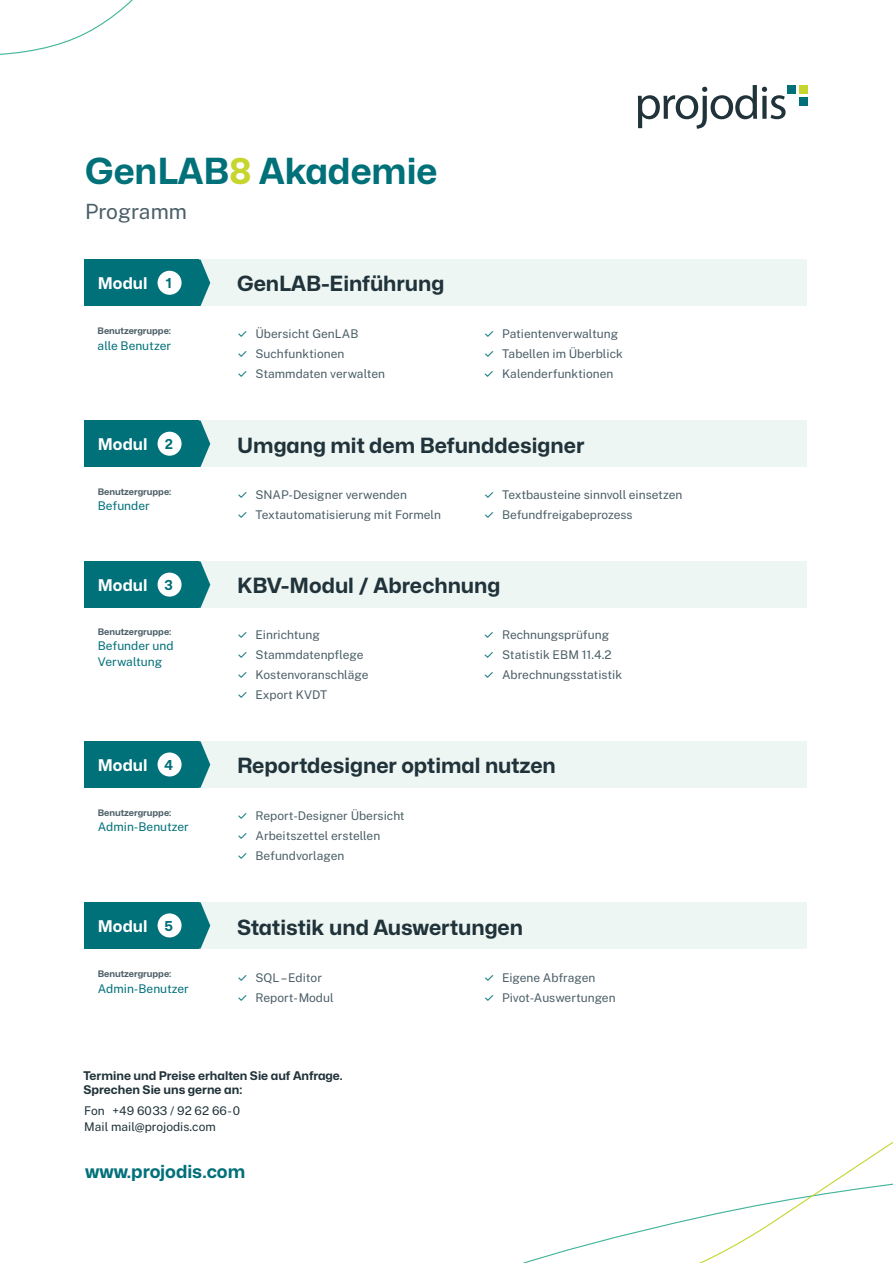
<style>
.page{position:relative;width:893px;height:1263px;background:#fff}
.page>*{position:absolute;margin:0;border:0;box-sizing:border-box;transform-origin:0 0}
.t1{font:36px "Mona Sans Bold";color:#007079}
.t2{font:21px "Mona Sans Bold";color:#21333a}
.t3{font:100 21px "Public Sans";color:#4c5f68}
.t4{font:18px "Mona Sans Bold";color:#007079}
.t5{font:16.2px "Mona Sans Bold";color:#fff}
.t6{font:100 12px "Public Sans";color:#4c5f68}
.t7{font:100 12px/15.8px "Public Sans";color:#007079}
.t8{font:12px/14.4px "Mona Sans Bold";color:#21333a}
.t9{font:100 12px/15.8px "Public Sans";color:#21333a}
.t10{font:9px "Mona Sans Bold";color:#4c5f68}
.s1{color:#c7d52f}
.s2{font-size:13.8px;color:#007079}
.s3{font-family:"Inter";font-weight:400;color:#007079}
</style>
<div class="page">
<svg style="left:638px;top:85px;width:148px;height:44px"></svg>
<div style="left:787px;top:85px;width:8px;height:8px;background:#007079"></div>
<div style="left:799px;top:98px;width:9px;height:8px;background:#007079"></div>
<div style="left:799px;top:85px;width:9px;height:8px;background:#c7d52f"></div>
<svg style="left:522px;top:1141px;width:371px;height:122px"></svg>
<svg style="left:0;top:0;width:133px;height:55px"></svg>
<div style="left:84px;top:260px;width:723px;height:46px;background:#edf6f3"></div>
<div style="left:84px;top:561px;width:723px;height:47px;background:#edf6f3"></div>
<div style="left:84px;top:741px;width:723px;height:47px;background:#edf6f3"></div>
<div style="left:84px;top:902px;width:723px;height:47px;background:#edf6f3"></div>
<div style="left:84px;top:420px;width:723px;height:47px;background:#edf6f3"></div>
<div style="left:84px;top:260px;width:115px;height:46px;background:#007079"></div>
<div style="left:158px;top:271px;width:24px;height:24px;background:#fff;border-radius:50%"></div>
<svg style="left:199px;top:260px;width:11px;height:46px"></svg>
<div style="left:84px;top:420px;width:115px;height:47px;background:#007079"></div>
<div style="left:158px;top:432px;width:24px;height:24px;background:#fff;border-radius:50%"></div>
<svg style="left:199px;top:420px;width:11px;height:47px"></svg>
<div style="left:84px;top:561px;width:115px;height:47px;background:#007079"></div>
<div style="left:158px;top:573px;width:24px;height:24px;background:#fff;border-radius:50%"></div>
<svg style="left:199px;top:561px;width:11px;height:47px"></svg>
<div style="left:84px;top:741px;width:115px;height:47px;background:#007079"></div>
<div style="left:158px;top:752px;width:24px;height:24px;background:#fff;border-radius:50%"></div>
<svg style="left:199px;top:741px;width:11px;height:47px"></svg>
<div style="left:84px;top:902px;width:115px;height:47px;background:#007079"></div>
<div style="left:158px;top:913px;width:24px;height:24px;background:#fff;border-radius:50%"></div>
<svg style="left:199px;top:902px;width:11px;height:47px"></svg>
<h1 class="t1" style="left:85px;top:148px;width:354px">GenLAB<span class="s1">8</span> Akademie</h1>
<h2 class="t3" style="left:85px;top:196px;width:104px">Programm</h2>
<h3 class="t5" style="left:98px;top:272px;width:76px">Modul <span class="s2">1</span></h3>
<h2 class="t2" style="left:237px;top:270px;width:209px">GenLAB-Einführung</h2>
<p class="t10" style="left:98px;top:325px;width:75px">Benutzergruppe:</p>
<p class="t7" style="left:98px;top:337px;width:75px">alle Benutzer</p>
<p class="t6" style="left:237px;top:325px;width:123px"><span class="s3">✓</span> Übersicht GenLAB</p>
<p class="t6" style="left:237px;top:345px;width:109px"><span class="s3">✓</span> Suchfunktionen</p>
<p class="t6" style="left:237px;top:365px;width:150px"><span class="s3">✓</span> Stammdaten verwalten</p>
<p class="t6" style="left:484px;top:325px;width:136px"><span class="s3">✓</span> Patientenverwaltung</p>
<p class="t6" style="left:484px;top:345px;width:141px"><span class="s3">✓</span> Tabellen im Überblick</p>
<p class="t6" style="left:484px;top:365px;width:131px"><span class="s3">✓</span> Kalenderfunktionen</p>
<h3 class="t5" style="left:98px;top:433px;width:77px">Modul <span class="s2">2</span></h3>
<h2 class="t2" style="left:237px;top:432px;width:349px">Umgang mit dem Befunddesigner</h2>
<p class="t10" style="left:98px;top:486px;width:75px">Benutzergruppe:</p>
<p class="t7" style="left:98px;top:497px;width:53px">Befunder</p>
<p class="t6" style="left:237px;top:486px;width:171px"><span class="s3">✓</span> SNAP-Designer verwenden</p>
<p class="t6" style="left:237px;top:506px;width:205px"><span class="s3">✓</span> Textautomatisierung mit Formeln</p>
<p class="t6" style="left:484px;top:486px;width:200px"><span class="s3">✓</span> Textbausteine sinnvoll einsetzen</p>
<p class="t6" style="left:484px;top:506px;width:150px"><span class="s3">✓</span> Befundfreigabeprozess</p>
<h3 class="t5" style="left:98px;top:574px;width:77px">Modul <span class="s2">3</span></h3>
<h2 class="t2" style="left:237px;top:572px;width:265px">KBV-Modul / Abrechnung</h2>
<p class="t10" style="left:98px;top:625px;width:75px">Benutzergruppe:</p>
<p class="t7" style="left:98px;top:637px;width:77px">Befunder und<br>Verwaltung</p>
<p class="t6" style="left:237px;top:626px;width:84px"><span class="s3">✓</span> Einrichtung</p>
<p class="t6" style="left:237px;top:646px;width:128px"><span class="s3">✓</span> Stammdatenpflege</p>
<p class="t6" style="left:237px;top:666px;width:133px"><span class="s3">✓</span> Kostenvoranschläge</p>
<p class="t6" style="left:237px;top:686px;width:92px"><span class="s3">✓</span> Export KVDT</p>
<p class="t6" style="left:484px;top:626px;width:127px"><span class="s3">✓</span> Rechnungsprüfung</p>
<p class="t6" style="left:484px;top:646px;width:130px"><span class="s3">✓</span> Statistik EBM 11.4.2</p>
<p class="t6" style="left:484px;top:666px;width:140px"><span class="s3">✓</span> Abrechnungsstatistik</p>
<h3 class="t5" style="left:98px;top:754px;width:77px">Modul <span class="s2">4</span></h3>
<h2 class="t2" style="left:237px;top:752px;width:320px">Reportdesigner optimal nutzen</h2>
<p class="t10" style="left:98px;top:806px;width:75px">Benutzergruppe:</p>
<p class="t7" style="left:98px;top:818px;width:93px">Admin-Benutzer</p>
<p class="t6" style="left:237px;top:807px;width:169px"><span class="s3">✓</span> Report-Designer Übersicht</p>
<p class="t6" style="left:237px;top:827px;width:145px"><span class="s3">✓</span> Arbeitszettel erstellen</p>
<p class="t6" style="left:237px;top:847px;width:109px"><span class="s3">✓</span> Befundvorlagen</p>
<h3 class="t5" style="left:98px;top:915px;width:77px">Modul <span class="s2">5</span></h3>
<h2 class="t2" style="left:237px;top:914px;width:287px">Statistik und Auswertungen</h2>
<p class="t10" style="left:98px;top:968px;width:75px">Benutzergruppe:</p>
<p class="t7" style="left:98px;top:980px;width:93px">Admin-Benutzer</p>
<p class="t6" style="left:237px;top:969px;width:86px"><span class="s3">✓</span> SQL – Editor</p>
<p class="t6" style="left:237px;top:989px;width:98px"><span class="s3">✓</span> Report- Modul</p>
<p class="t6" style="left:484px;top:969px;width:113px"><span class="s3">✓</span> Eigene Abfragen</p>
<p class="t6" style="left:484px;top:989px;width:133px"><span class="s3">✓</span> Pivot-Auswertungen</p>
<p class="t8" style="left:84px;top:1068px;width:261px">Termine und Preise erhalten Sie auf Anfrage.<br>Sprechen Sie uns gerne an:</p>
<p class="t9" style="left:84px;top:1102px;width:158px">Fon +49 6033 / 92 62 66-0<br>Mail mail@projodis.com</p>
<h3 class="t4" style="left:85px;top:1160px;width:162px">www.projodis.com</h3>
</div>
